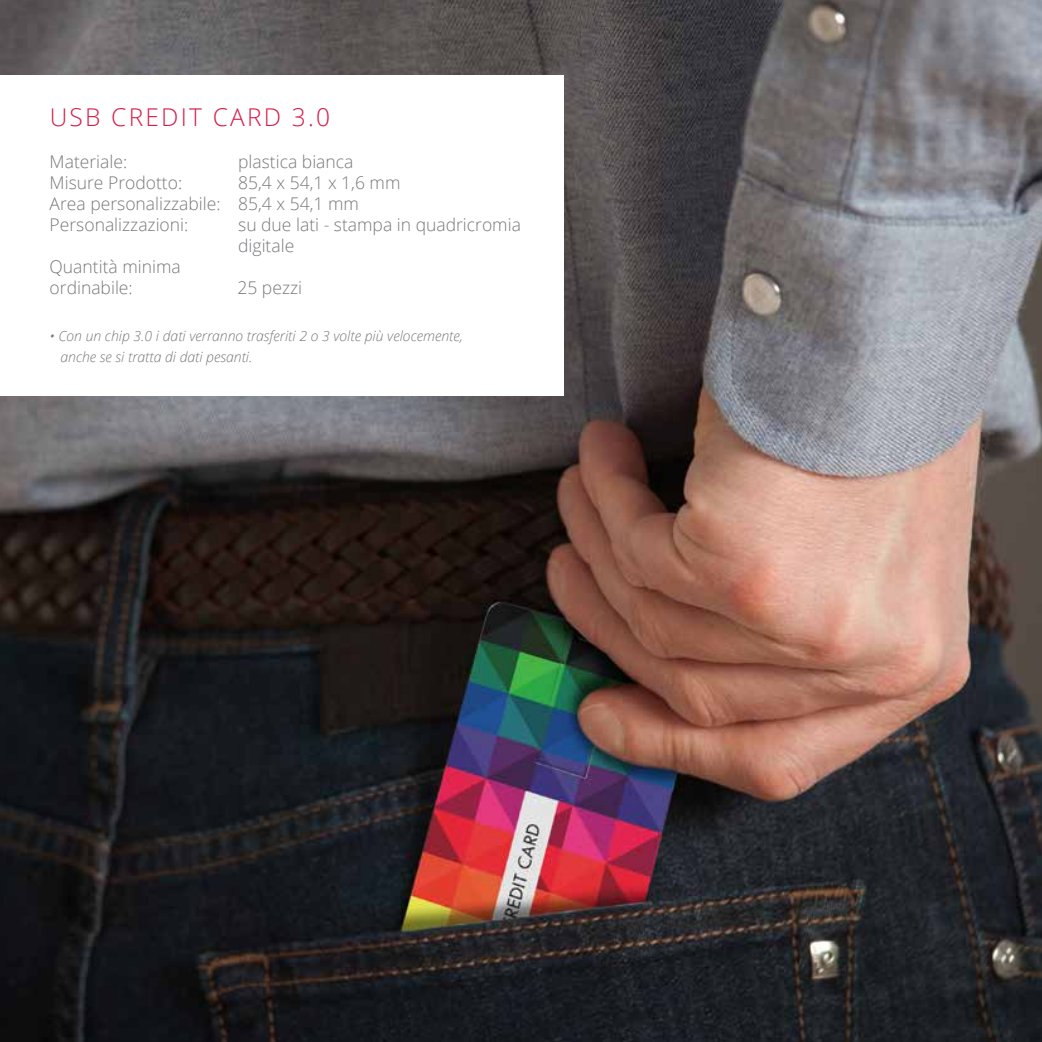
<style>
.page{position:relative;width:1042px;height:1042px;background:#fff}
.page>*{position:absolute;margin:0;border:0;box-sizing:border-box;transform-origin:0 0}
.t1{font:300 24.5px "Open Sans";letter-spacing:.09em;color:#d81c48}
.t2{font:300 17.5px/21px "Open Sans";color:#77787b}
.t3{font:italic 300 14px/21px "Open Sans";color:#77787b}
</style>
<div class="page">
<img style="left:0;top:0;width:1042px;height:1042px">
<div style="left:0;top:75px;width:563px;height:321px;background:#fff"></div>
<h1 class="t1" style="left:50px;top:100px;width:282px">USB CREDIT CARD 3.0</h1>
<p class="t2" style="left:50px;top:151px;width:79px">Materiale:</p>
<p class="t2" style="left:238px;top:151px;width:117px">plastica bianca</p>
<p class="t2" style="left:50px;top:172px;width:134px">Misure Prodotto:</p>
<p class="t2" style="left:50px;top:172px;width:352px;text-indent:189px">85,4 x 54,1 x 1,6 mm<br>Area personalizzabile: 85,4 x 54,1 mm<br>Personalizzazioni:</p>
<p class="t2" style="left:238px;top:214px;width:284px">su due lati - stampa in quadricromia digitale</p>
<p class="t2" style="left:50px;top:256px;width:133px">Quantità minima ordinabile:</p>
<p class="t2" style="left:237px;top:277px;width:66px">25 pezzi</p>
<p class="t3" style="left:61px;top:324px;width:404px;text-indent:-11px">• Con un chip 3.0 i dati verranno trasferiti 2 o 3 volte più velocemente, anche se si tratta di dati pesanti.</p>
</div>
